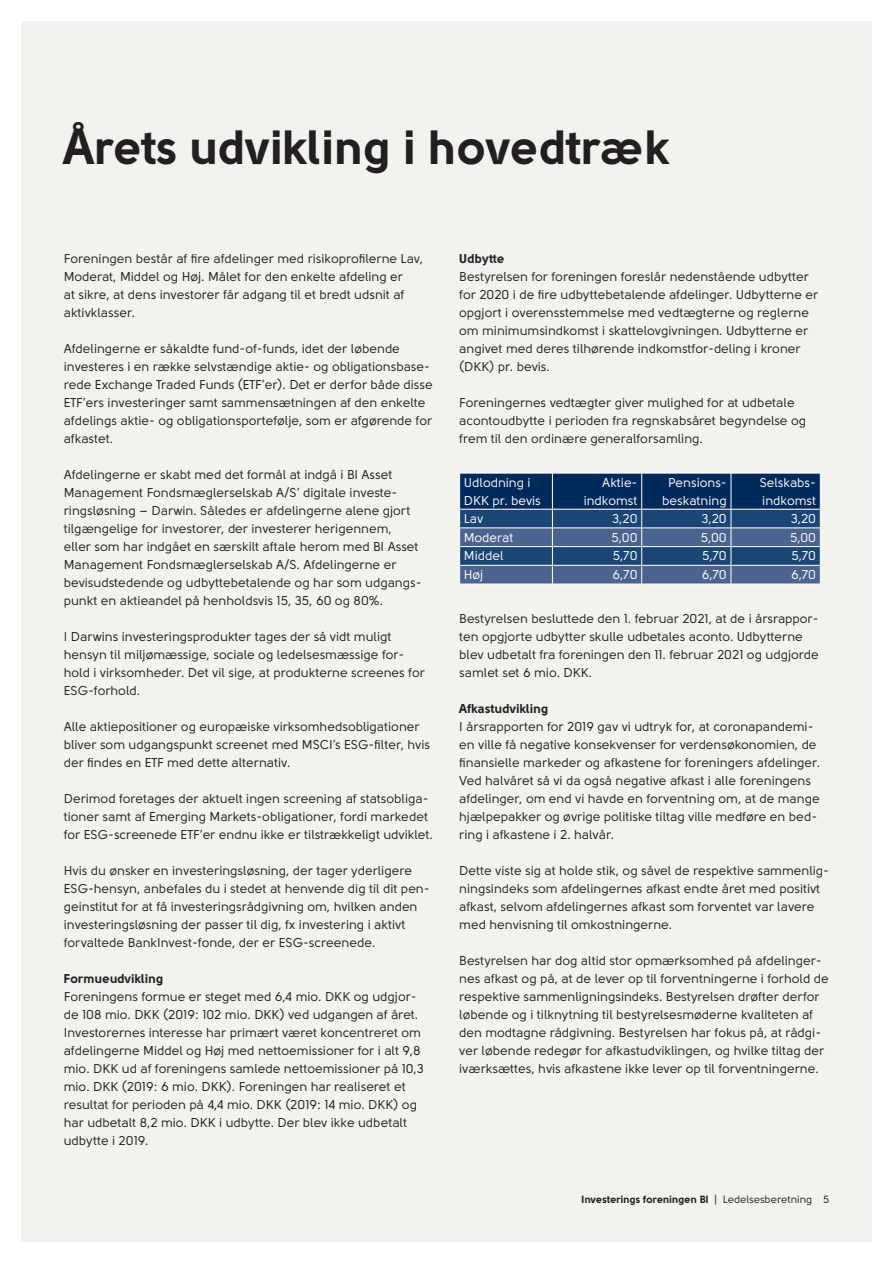
<style>
.page{position:relative;width:893px;height:1263px;background:#fff}
.page>*{position:absolute;margin:0;border:0;box-sizing:border-box;transform-origin:0 0}
.Rubrik_32_36{font:48px "Solomon Sans Bold";color:#231f20}
.Brødtekst_8_5_12{font:12.75px/18px "Solomon Sans Normal";color:#231f20}
.Brødtekst_8_5_12-2{font:12.75px "Solomon Sans Normal";color:#fff}
.Underrubrik{font:12.75px "Solomon Sans Bold";color:#231f20}
.Underrubrik-2{font:12.75px "Solomon Sans Normal";color:#fff}
.t1{font:10.5px "Solomon Sans Bold";color:#231f20}
.s1{font-family:"Solomon Sans Normal"}
</style>
<div class="page">
<div style="left:21px;top:21px;width:851px;height:1221px;background:#f2f2ef"></div>
<svg style="left:459px;top:473px;width:362px;height:111px;background:#2f517d"></svg>
<hr style="left:459px;top:584px;width:93px;height:1px;background:#fff">
<hr style="left:552px;top:584px;width:90px;height:1px;background:#fff">
<hr style="left:642px;top:584px;width:89px;height:1px;background:#fff">
<hr style="left:731px;top:584px;width:90px;height:1px;background:#fff">
<p class="Rubrik_32_36" style="left:64px;top:118px;width:607px">Årets udvikling i hovedtræk</p>
<p class="Brødtekst_8_5_12" style="left:64px;top:250px;width:361px">Foreningen består af fire afdelinger med risikoprofilerne Lav, Moderat, Middel og Høj. Målet for den enkelte afdeling er<br>at sikre, at dens investorer får adgang til et bredt udsnit af aktivklasser.</p>
<p class="Brødtekst_8_5_12" style="left:64px;top:340px;width:370px">Afdelingerne er såkaldte fund-of-funds, idet der løbende investeres i en række selvstændige aktie- og obligationsbase&shy;rede Exchange Traded Funds (ETF’er). Det er derfor både disse ETF’ers investeringer samt sammensætningen af den enkelte afdelings aktie- og obligationsportefølje, som er afgørende for afkastet.</p>
<p class="Brødtekst_8_5_12" style="left:64px;top:466px;width:359px">Afdelingerne er skabt med det formål at indgå i BI Asset Management Fondsmæglerselskab A/S’ digitale investe&shy;ringsløsning – Darwin. Således er afdelingerne alene gjort tilgængelige for investorer, der investerer herigennem, eller som har indgået en særskilt aftale herom med BI Asset Management Fondsmæglerselskab A/S. Afdelingerne er bevisudstedende og udbyttebetalende og har som udgangs&shy;punkt en aktieandel på henholdsvis 15, 35, 60 og 80%.</p>
<p class="Brødtekst_8_5_12" style="left:64px;top:628px;width:363px">I Darwins investeringsprodukter tages der så vidt muligt hensyn til miljømæssige, sociale og ledelsesmæssige for&shy;hold i virksomheder. Det vil sige, at produkterne screenes for ESG-forhold.</p>
<p class="Brødtekst_8_5_12" style="left:64px;top:718px;width:368px">Alle aktiepositioner og europæiske virksomhedsobligationer bliver som udgangspunkt screenet med MSCI’s ESG-filter, hvis der findes en ETF med dette alternativ.</p>
<p class="Brødtekst_8_5_12" style="left:64px;top:790px;width:371px">Derimod foretages der aktuelt ingen screening af statsobliga&shy;tioner samt af Emerging Markets-obligationer, fordi markedet for ESG-screenede ETF’er endnu ikke er tilstrækkeligt udviklet.</p>
<p class="Brødtekst_8_5_12" style="left:64px;top:862px;width:367px">Hvis du ønsker en investeringsløsning, der tager yderligere ESG-hensyn, anbefales du i stedet at henvende dig til dit pen&shy;geinstitut for at få investeringsrådgivning om, hvilken anden investeringsløsning der passer til dig, fx investering i aktivt forvaltede BankInvest-fonde, der er ESG-screenede.</p>
<p class="Underrubrik" style="left:64px;top:971px;width:101px">Formueudvikling</p>
<p class="Brødtekst_8_5_12" style="left:64px;top:988px;width:362px">Foreningens formue er steget med 6,4 mio. DKK og udgjor&shy;de 108 mio. DKK (2019: 102 mio. DKK) ved udgangen af året.<br>Investorernes interesse har primært været koncentreret om afdelingerne Middel og Høj med nettoemissioner for i alt 9,8 mio. DKK ud af foreningens samlede nettoemissioner på 10,3 mio. DKK (2019: 6 mio. DKK). Foreningen har realiseret et resultat for perioden på 4,4 mio. DKK (2019: 14 mio. DKK) og har udbetalt 8,2 mio. DKK i udbytte. Der blev ikke udbetalt udbytte i 2019.</p>
<p class="Underrubrik" style="left:459px;top:251px;width:47px">Udbytte</p>
<p class="Brødtekst_8_5_12" style="left:459px;top:268px;width:360px">Bestyrelsen for foreningen foreslår nedenstående udbytter for 2020 i de fire udbyttebetalende afdelinger. Udbytterne er opgjort i overensstemmelse med vedtægterne og reglerne om minimumsindkomst i skattelovgivningen. Udbytterne er angivet med deres tilhørende indkomstfor-deling i kroner (DKK) pr. bevis.</p>
<p class="Brødtekst_8_5_12" style="left:459px;top:394px;width:348px">Foreningernes vedtægter giver mulighed for at udbetale acontoudbytte i perioden fra regnskabsåret begyndelse og frem til den ordinære generalforsamling.</p>
<p class="Underrubrik-2" style="left:464px;top:475px;width:68px">Udlodning i</p>
<p class="Underrubrik-2" style="left:464px;top:493px;width:79px">DKK pr. bevis</p>
<p class="Brødtekst_8_5_12-2" style="left:602px;top:475px;width:37px">Aktie-</p>
<p class="Brødtekst_8_5_12-2" style="left:584px;top:493px;width:55px">indkomst</p>
<p class="Brødtekst_8_5_12-2" style="left:668px;top:475px;width:60px">Pensions-</p>
<p class="Brødtekst_8_5_12-2" style="left:662px;top:493px;width:66px">beskatning</p>
<p class="Brødtekst_8_5_12-2" style="left:760px;top:475px;width:58px">Selskabs-</p>
<p class="Brødtekst_8_5_12-2" style="left:762px;top:493px;width:55px">indkomst</p>
<p class="Brødtekst_8_5_12-2" style="left:464px;top:511px;width:21px">Lav</p>
<p class="Brødtekst_8_5_12-2" style="left:612px;top:511px;width:27px">3,20</p>
<p class="Brødtekst_8_5_12-2" style="left:701px;top:511px;width:27px">3,20</p>
<p class="Brødtekst_8_5_12-2" style="left:791px;top:511px;width:27px">3,20</p>
<p class="Brødtekst_8_5_12-2" style="left:464px;top:530px;width:51px">Moderat</p>
<p class="Brødtekst_8_5_12-2" style="left:611px;top:530px;width:28px">5,00</p>
<p class="Brødtekst_8_5_12-2" style="left:701px;top:530px;width:28px">5,00</p>
<p class="Brødtekst_8_5_12-2" style="left:790px;top:530px;width:28px">5,00</p>
<p class="Brødtekst_8_5_12-2" style="left:464px;top:549px;width:41px">Middel</p>
<p class="Brødtekst_8_5_12-2" style="left:613px;top:549px;width:26px">5,70</p>
<p class="Brødtekst_8_5_12-2" style="left:702px;top:549px;width:26px">5,70</p>
<p class="Brødtekst_8_5_12-2" style="left:791px;top:549px;width:26px">5,70</p>
<p class="Brødtekst_8_5_12-2" style="left:464px;top:567px;width:21px">Høj</p>
<p class="Brødtekst_8_5_12-2" style="left:612px;top:567px;width:26px">6,70</p>
<p class="Brødtekst_8_5_12-2" style="left:702px;top:567px;width:26px">6,70</p>
<p class="Brødtekst_8_5_12-2" style="left:791px;top:567px;width:26px">6,70</p>
<p class="Brødtekst_8_5_12" style="left:459px;top:610px;width:361px">Bestyrelsen besluttede den 1. februar 2021, at de i årsrappor&shy;ten opgjorte udbytter skulle udbetales aconto. Udbytterne blev udbetalt fra foreningen den 11. februar 2021 og udgjorde samlet set 6 mio. DKK.</p>
<p class="Underrubrik" style="left:459px;top:701px;width:91px">Afkastudvikling</p>
<p class="Brødtekst_8_5_12" style="left:459px;top:718px;width:363px">I årsrapporten for 2019 gav vi udtryk for, at coronapandemi&shy;en ville få negative konsekvenser for verdensøkonomien, de finansielle markeder og afkastene for foreningers afdelinger.<br>Ved halvåret så vi da også negative afkast i alle foreningens afdelinger, om end vi havde en forventning om, at de mange hjælpepakker og øvrige politiske tiltag ville medføre en bed&shy;ring i afkastene i 2. halvår.</p>
<p class="Brødtekst_8_5_12" style="left:459px;top:862px;width:371px">Dette viste sig at holde stik, og såvel de respektive sammenlig&shy;ningsindeks som afdelingernes afkast endte året med positivt afkast, selvom afdelingernes afkast som forventet var lavere med henvisning til omkostningerne.</p>
<p class="Brødtekst_8_5_12" style="left:459px;top:952px;width:371px">Bestyrelsen har dog altid stor opmærksomhed på afdelinger&shy;nes afkast og på, at de lever op til forventningerne i forhold de respektive sammenligningsindeks. Bestyrelsen drøfter derfor løbende og i tilknytning til bestyrelsesmøderne kvaliteten af den modtagne rådgivning. Bestyrelsen har fokus på, at rådgi&shy;ver løbende redegør for afkastudviklingen, og hvilke tiltag der iværksættes, hvis afkastene ikke lever op til forventningerne.</p>
<p class="t1" style="left:582px;top:1193px;width:249px">Investerings foreningen BI <span class="s1">| Ledelsesberetning 5</span></p>
</div>
